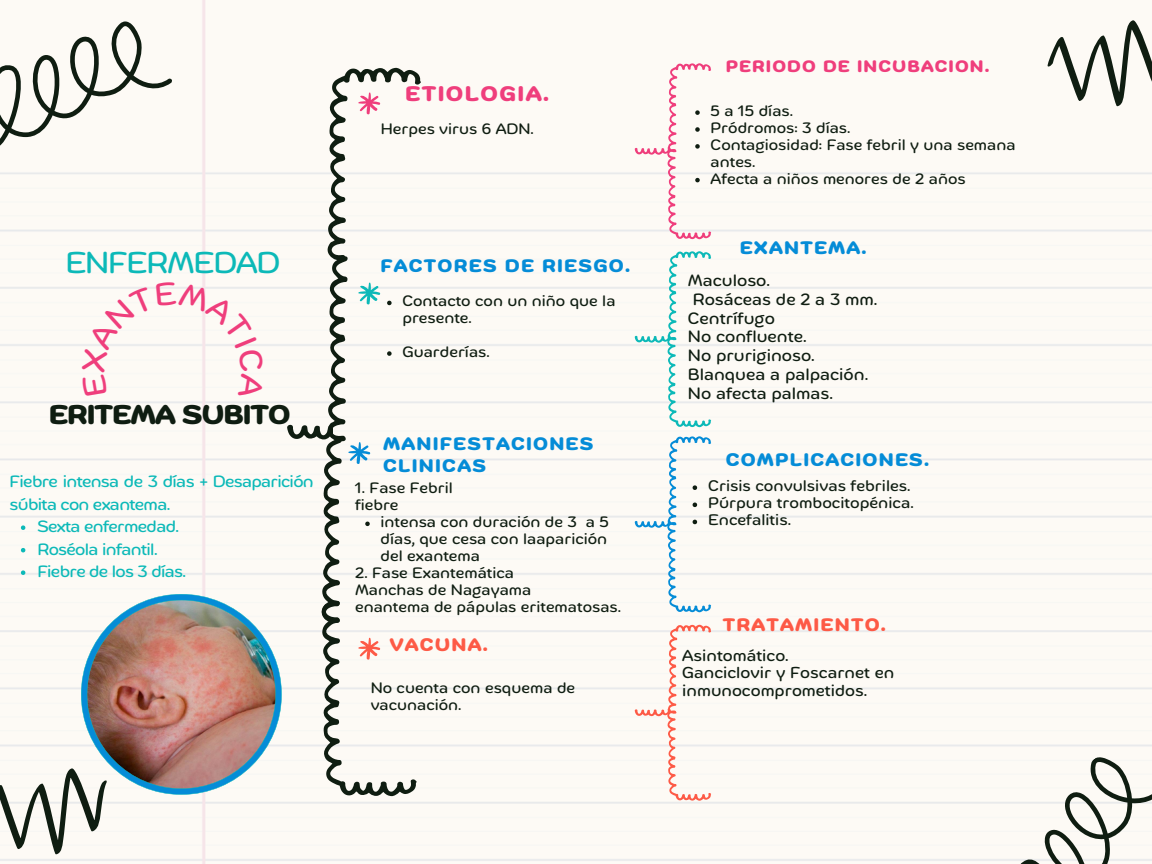
<style>
.page{position:relative;width:1152px;height:864px;background:#fdfaf5}
.page>*{position:absolute;margin:0;border:0;box-sizing:border-box;transform-origin:0 0}
.t1{font:30px "Mommi";letter-spacing:-.04em;color:#0cb9b8}
.t2{font:700 27px "Mommi";letter-spacing:-.04em;color:#0f1d11}
.t3{font:700 21px "Mommi";letter-spacing:.07em;color:#ef3e7c}
.t4{font:700 18px/21.3px "Mommi";letter-spacing:.07em;color:#058cd7}
.t5{font:700 18px "Mommi";letter-spacing:.07em;color:#fd5a46}
.t6{font:700 16.5px "Mommi";letter-spacing:.07em;color:#ef3e7c}
.t7{font:16.35px/22.5px "Mommi";letter-spacing:-.04em;color:#0cb9b8}
.t8{font:16.2px/18.8px "Mommi";color:#0f1d11}
.t9{font:15.75px/17.7px "Mommi";color:#0f1d11}
.t10{font:15.15px "Mommi";color:#0f1d11}
.t11{font:15px/16.8px "Mommi";color:#0f1d11}
</style>
<div class="page">
<svg style="left:635px;top:251px;width:76px;height:176px"></svg>
<svg style="left:635px;top:625px;width:76px;height:176px"></svg>
<svg style="left:0;top:21px;width:172px;height:128px"></svg>
<svg style="left:983px;top:732px;width:169px;height:132px"></svg>
<svg style="left:1037px;top:0;width:115px;height:132px"></svg>
<svg style="left:0;top:729px;width:127px;height:135px"></svg>
<img style="left:81px;top:594px;width:201px;height:201px">
<svg style="left:635px;top:63px;width:76px;height:176px"></svg>
<svg style="left:288px;top:68px;width:133px;height:728px"></svg>
<svg style="left:635px;top:436px;width:76px;height:176px"></svg>
<svg style="left:21px;top:525px;width:4px;height:5px"></svg>
<svg style="left:21px;top:548px;width:4px;height:4px"></svg>
<svg style="left:21px;top:570px;width:4px;height:5px"></svg>
<div style="left:82px;top:282px;width:182px;height:117px;background:#fdfaf5"></div>
<h4 class="t3" style="left:405px;top:85px;width:145px">ETIOLOGIA.</h4>
<p class="t11" style="left:381px;top:121px;width:155px">Herpes virus 6 ADN.</p>
<h5 class="t1" style="left:65px;top:249px;width:217px">ENFERMEDAD</h5>
<h4 class="t2" style="left:49px;top:402px;width:243px">ERITEMA SUBITO</h4>
<p class="t7" style="left:10px;top:471px;width:306px">Fiebre intensa de 3 días + Desaparición súbita con exantema.</p>
<p class="t7" style="left:37px;top:516px;width:143px">Sexta enfermedad.</p>
<h4 class="t7" style="left:37px;top:539px;width:122px">Roséola infantil.</h4>
<p class="t7" style="left:37px;top:561px;width:150px">Fiebre de los 3 días.</p>
<p class="t4" style="left:381px;top:256px;width:251px">FACTORES DE RIESGO.</p>
<p class="t11" style="left:402px;top:293px;width:215px">Contacto con un niño que la presente.</p>
<p class="t11" style="left:402px;top:344px;width:89px">Guarderías.</p>
<p class="t4" style="left:383px;top:434px;width:212px">MANIFESTACIONES<br>CLINICAS</p>
<p class="t11" style="left:355px;top:481px;width:99px">1. Fase Febril</p>
<p class="t11" style="left:355px;top:497px;width:45px">fiebre</p>
<p class="t11" style="left:381px;top:514px;width:230px;text-align:justify">intensa con duración de 3 a 5 días, que cesa con laaparición del exantema</p>
<h4 class="t11" style="left:355px;top:565px;width:161px">2. Fase Exantemática</h4>
<h1 class="t11" style="left:355px;top:582px;width:178px">Manchas de Nagayama</h1>
<p class="t11" style="left:355px;top:599px;width:267px">enantema de pápulas eritematosas.</p>
<p class="t5" style="left:390px;top:637px;width:100px">VACUNA.</p>
<p class="t11" style="left:371px;top:681px;width:206px">No cuenta con esquema de vacunación.</p>
<p class="t6" style="left:726px;top:58px;width:265px">PERIODO DE INCUBACION.</p>
<h3 class="t11" style="left:711px;top:103px;width:84px">5 a 15 días.</h3>
<p class="t11" style="left:711px;top:120px;width:141px">Pródromos: 3 días.</p>
<p class="t11" style="left:711px;top:137px;width:307px">Contagiosidad: Fase febril y una semana antes.</p>
<p class="t11" style="left:711px;top:171px;width:257px">Afecta a niños menores de 2 años</p>
<p class="t4" style="left:740px;top:238px;width:128px">EXANTEMA.</p>
<p class="t8" style="left:688px;top:272px;width:191px">Maculoso.<br>Rosáceas de 2 a 3 mm.<br>Centrífugo<br>No confluente.<br>No pruriginoso.<br>Blanquea a palpación.<br>No afecta palmas.</p>
<p class="t4" style="left:726px;top:450px;width:205px">COMPLICACIONES.</p>
<p class="t10" style="left:708px;top:479px;width:204px">Crisis convulsivas febriles.</p>
<p class="t10" style="left:708px;top:496px;width:207px">Púrpura trombocitopénica.</p>
<p class="t10" style="left:708px;top:513px;width:84px">Encefalitis.</p>
<p class="t5" style="left:723px;top:616px;width:165px">TRATAMIENTO.</p>
<p class="t9" style="left:682px;top:647px;width:108px">Asintomático.</p>
<p class="t9" style="left:682px;top:665px;width:213px">Ganciclovir y Foscarnet en inmunocomprometidos.</p>
</div>
